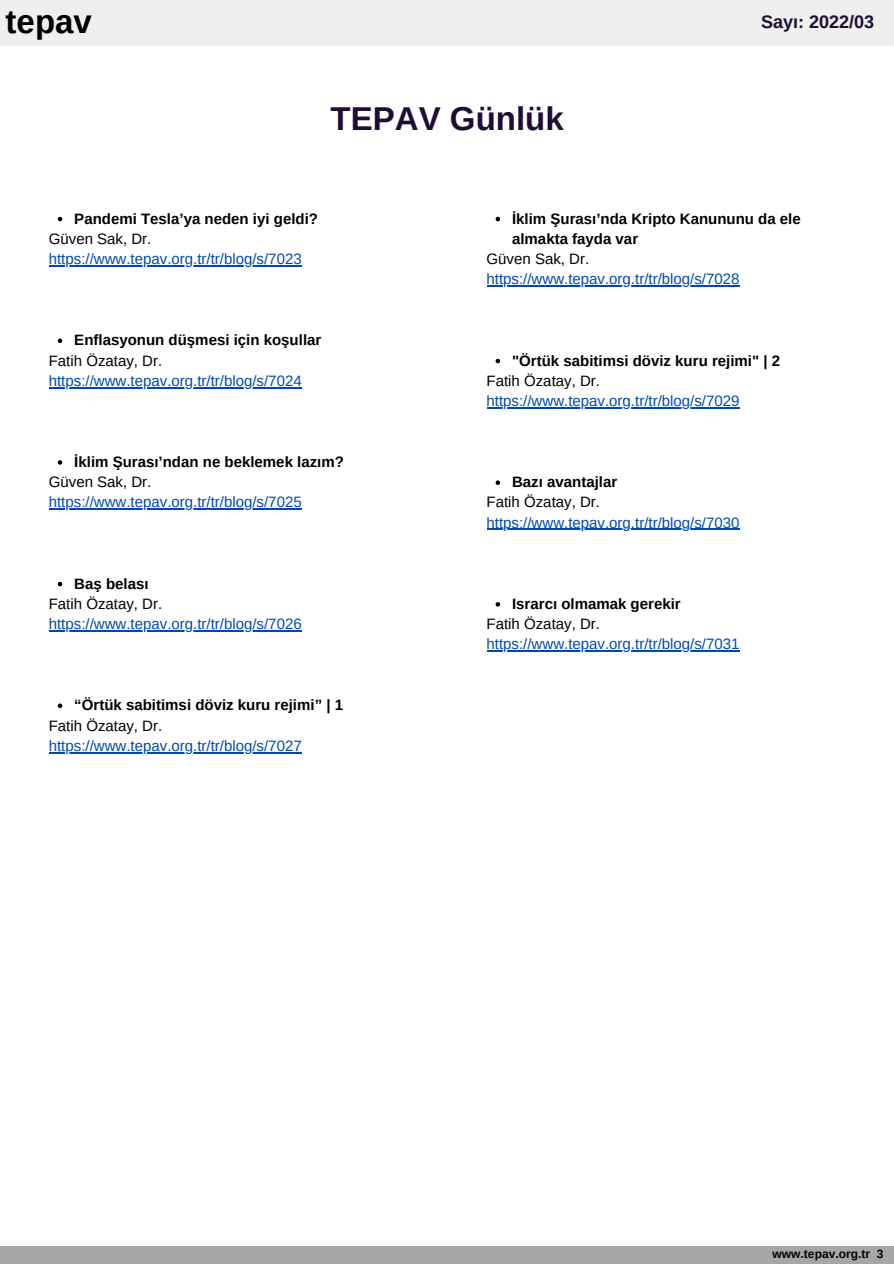
<style>
.page{position:relative;width:894px;height:1264px;background:#fff}
.page>*{position:absolute;margin:0;border:0;box-sizing:border-box;transform-origin:0 0}
.t1{font:700 33px "Arimo";color:#1f0d35}
.t2{font:700 33px "Arimo";color:#000}
.t3{font:700 18px "Arimo";color:#1f0d35}
.t4{font:15px "Arimo";color:#004aad}
.t5{font:700 15px/20.2px "Arimo";color:#000}
.t6{font:15px "Arimo";color:#000}
.t7{font:700 12px "Arimo";color:#000}
</style>
<div class="page">
<svg style="left:58px;top:217px;width:4px;height:4px"></svg>
<svg style="left:58px;top:338px;width:4px;height:5px"></svg>
<svg style="left:58px;top:460px;width:4px;height:4px"></svg>
<svg style="left:58px;top:582px;width:4px;height:4px"></svg>
<svg style="left:58px;top:703px;width:4px;height:5px"></svg>
<hr style="left:49px;top:265px;width:252px;height:1px;background:#004aad">
<hr style="left:49px;top:387px;width:252px;height:1px;background:#004aad">
<hr style="left:49px;top:508px;width:252px;height:1px;background:#004aad">
<hr style="left:49px;top:630px;width:252px;height:1px;background:#004aad">
<hr style="left:49px;top:752px;width:252px;height:1px;background:#004aad">
<svg style="left:495px;top:217px;width:5px;height:4px"></svg>
<svg style="left:495px;top:359px;width:5px;height:4px"></svg>
<svg style="left:495px;top:480px;width:5px;height:5px"></svg>
<svg style="left:495px;top:602px;width:5px;height:4px"></svg>
<hr style="left:486px;top:285px;width:253px;height:2px;background:#004aad">
<hr style="left:486px;top:407px;width:253px;height:1px;background:#004aad">
<hr style="left:486px;top:529px;width:253px;height:1px;background:#004aad">
<hr style="left:486px;top:650px;width:253px;height:1px;background:#004aad">
<div style="left:0;top:1246px;width:893px;height:17px;background:#a6a6a6"></div>
<div style="left:0;top:0;width:893px;height:45px;background:#edf0ed"></div>
<p class="t2" style="left:6px;top:3px;width:88px">tepav</p>
<p class="t3" style="left:760px;top:12px;width:115px">Sayı: 2022/03</p>
<p class="t1" style="left:330px;top:100px;width:235px">TEPAV Günlük</p>
<p class="t5" style="left:74px;top:208px;width:245px">Pandemi Tesla’ya neden iyi geldi?</p>
<p class="t6" style="left:49px;top:230px;width:104px">Güven Sak, Dr.</p>
<p class="t4" style="left:49px;top:250px;width:254px">https://www.tepav.org.tr/tr/blog/s/7023</p>
<p class="t5" style="left:74px;top:330px;width:248px">Enflasyonun düşmesi için koşullar</p>
<p class="t6" style="left:49px;top:352px;width:115px">Fatih Özatay, Dr.</p>
<p class="t4" style="left:49px;top:372px;width:254px">https://www.tepav.org.tr/tr/blog/s/7024</p>
<p class="t5" style="left:512px;top:208px;width:290px">İklim Şurası’nda Kripto Kanununu da ele almakta fayda var</p>
<p class="t6" style="left:486px;top:250px;width:104px">Güven Sak, Dr.</p>
<p class="t4" style="left:486px;top:271px;width:254px">https://www.tepav.org.tr/tr/blog/s/7028</p>
<p class="t5" style="left:512px;top:350px;width:269px">"Örtük sabitimsi döviz kuru rejimi" | 2</p>
<p class="t6" style="left:486px;top:372px;width:115px">Fatih Özatay, Dr.</p>
<p class="t4" style="left:486px;top:392px;width:254px">https://www.tepav.org.tr/tr/blog/s/7029</p>
<p class="t5" style="left:74px;top:451px;width:271px">İklim Şurası’ndan ne beklemek lazım?</p>
<p class="t6" style="left:49px;top:473px;width:104px">Güven Sak, Dr.</p>
<p class="t4" style="left:49px;top:494px;width:254px">https://www.tepav.org.tr/tr/blog/s/7025</p>
<p class="t5" style="left:74px;top:573px;width:76px">Baş belası</p>
<p class="t6" style="left:49px;top:595px;width:115px">Fatih Özatay, Dr.</p>
<p class="t4" style="left:49px;top:615px;width:254px">https://www.tepav.org.tr/tr/blog/s/7026</p>
<p class="t5" style="left:74px;top:695px;width:270px">“Örtük sabitimsi döviz kuru rejimi” | 1</p>
<p class="t6" style="left:49px;top:717px;width:115px">Fatih Özatay, Dr.</p>
<p class="t4" style="left:49px;top:737px;width:254px">https://www.tepav.org.tr/tr/blog/s/7027</p>
<p class="t5" style="left:512px;top:472px;width:107px">Bazı avantajlar</p>
<p class="t6" style="left:486px;top:494px;width:115px">Fatih Özatay, Dr.</p>
<p class="t4" style="left:486px;top:514px;width:254px">https://www.tepav.org.tr/tr/blog/s/7030</p>
<p class="t5" style="left:512px;top:593px;width:170px">Israrcı olmamak gerekir</p>
<p class="t6" style="left:486px;top:615px;width:115px">Fatih Özatay, Dr.</p>
<p class="t4" style="left:486px;top:636px;width:254px">https://www.tepav.org.tr/tr/blog/s/7031</p>
<p class="t7" style="left:772px;top:1246px;width:112px">www.tepav.org.tr 3</p>
</div>
